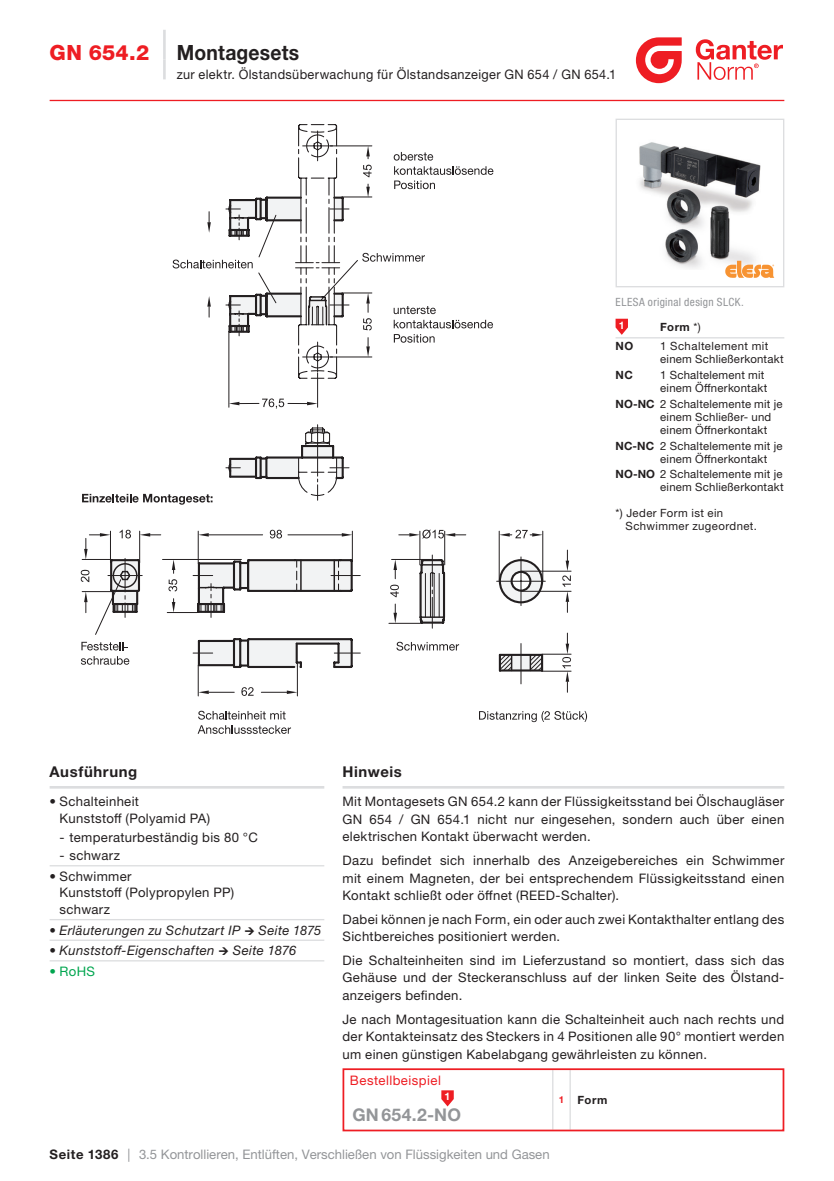
<style>
.page{position:relative;width:834px;height:1181px;background:#fff}
.page>*{position:absolute;margin:0;border:0;box-sizing:border-box;transform-origin:0 0}
.t1{font:700 21px "Helvetica Neue LTW1 G";letter-spacing:.01em;color:#231f20;scale:.92 1}
.t2{font:800 21px "Helvetica Neue LT Pro";color:#ee1d23}
.t3{font:700 17.5px "Helvetica Neue LTW1 G";letter-spacing:.02em;color:#939598}
.t4{font:700 14.88px "Helvetica Neue LTW1 G";letter-spacing:.04em;color:#231f20}
.t5{font:13.12px/17.5px "Helvetica Neue LTW1 G";letter-spacing:.025em;color:#231f20;text-align:justify}
.t6{font:13.12px "Helvetica Neue LT Pro";color:#939598}
.t7{font:italic 13.12px "Helvetica Neue LTW1 G";letter-spacing:.03em;color:#231f20}
.t8{font:13.12px "Helvetica Neue LTW1 G";letter-spacing:.035em;color:#ee1d23}
.t9{font:13.12px "Helvetica Neue LTW1 G";color:#00a54f}
.t10{font:11.38px/13.1px "Helvetica Neue LTW1 G";letter-spacing:.02em;color:#231f20}
.t11{font:condensed 11.38px "Helvetica Neue LT Pro";letter-spacing:.03em;color:#939598}
.t12{font:700 11.38px "Helvetica Neue LTW1 G";letter-spacing:.04em;color:#231f20}
.t13{font:700 10.5px "Helvetica Neue LTW1 G";color:#fff}
.s1{font-weight:400}
.s2{font-weight:700}
.s3{font-family:"Helvetica Neue LT Pro"}
.s4{font-size:9.62px;color:#ee1d23}
.s5{font-family:"Helvetica Neue LTW1 G";font-weight:700;color:#231f20}
.s6{font-family:"Helvetica Neue LTW1 G"}
</style>
<div class="page">
<hr style="left:50px;top:100px;width:734px;height:1px;background:#ee1d23">
<svg style="left:635px;top:37px;width:46px;height:46px"></svg>
<svg style="left:695px;top:39px;width:87px;height:41px"></svg>
<svg style="left:80px;top:145px;width:508px;height:578px"></svg>
<svg style="left:479px;top:711px;width:108px;height:11px"></svg>
<svg style="left:396px;top:642px;width:63px;height:8px"></svg>
<svg style="left:198px;top:711px;width:87px;height:8px"></svg>
<svg style="left:197px;top:725px;width:94px;height:9px"></svg>
<svg style="left:81px;top:642px;width:47px;height:8px"></svg>
<svg style="left:81px;top:656px;width:48px;height:9px"></svg>
<svg style="left:81px;top:124px;width:271px;height:489px"></svg>
<svg style="left:362px;top:253px;width:63px;height:9px"></svg>
<svg style="left:393px;top:306px;width:43px;height:8px"></svg>
<svg style="left:393px;top:320px;width:100px;height:8px"></svg>
<svg style="left:394px;top:334px;width:40px;height:9px"></svg>
<svg style="left:393px;top:152px;width:100px;height:37px"></svg>
<hr style="left:163px;top:30px;width:3px;height:30px;background:#dcdddf">
<hr style="left:163px;top:60px;width:3px;height:19px;background:#dcdddf">
<hr style="left:552px;top:1070px;width:1px;height:59px;background:#dcdddf">
<hr style="left:569px;top:1070px;width:1px;height:59px;background:#dcdddf">
<div style="left:342px;top:1068px;width:442px;height:63px;border:2px solid #ee1d23"></div>
<svg style="left:441px;top:1090px;width:12px;height:16px"></svg>
<hr style="left:615px;top:337px;width:45px;height:1px;background:#dcdddf">
<hr style="left:660px;top:337px;width:124px;height:1px;background:#dcdddf">
<svg style="left:615px;top:319px;width:13px;height:16px"></svg>
<hr style="left:342px;top:786px;width:442px;height:2px;background:#dcdddf">
<hr style="left:50px;top:865px;width:274px;height:1px;background:#dcdddf">
<hr style="left:50px;top:919px;width:274px;height:1px;background:#dcdddf">
<hr style="left:50px;top:939px;width:274px;height:2px;background:#dcdddf">
<hr style="left:50px;top:960px;width:274px;height:1px;background:#dcdddf">
<hr style="left:50px;top:786px;width:274px;height:2px;background:#dcdddf">
<img style="left:639px;top:142px;width:122px;height:127px">
<div style="left:615px;top:119px;width:169px;height:168px;border:1px solid #dcdddf"></div>
<svg style="left:725px;top:261px;width:49px;height:17px"></svg>
<h1 class="t2" style="left:50px;top:40px;width:101px">GN 654.2</h1>
<h1 class="t1" style="left:177px;top:39px;width:134px">Montagesets</h1>
<p class="t5" style="left:177px;top:66px;width:441px">zur elektr. Ölstandsüberwachung für Ölstandsanzeiger GN 654 / GN 654.1</p>
<p class="t11" style="left:615px;top:296px;width:130px">ELESA original design SLCK.</p>
<p class="t13" style="left:618px;top:318px;width:7px">1</p>
<p class="t12" style="left:660px;top:320px;width:42px">Form <span class="s1">*)</span></p>
<p class="t12" style="left:615px;top:339px;width:19px">NO</p>
<p class="t10" style="left:660px;top:340px;width:125px">1 Schaltelement mit einem Schließerkontakt</p>
<p class="t12" style="left:615px;top:368px;width:19px">NC</p>
<p class="t10" style="left:660px;top:368px;width:109px">1 Schaltelement mit einem Öffnerkontakt</p>
<p class="t10" style="left:660px;top:397px;width:124px;text-indent:-45px"><span class="s2">NO-NC</span> 2 Schaltelemente mit je einem Schließer- und einem Öffnerkontakt</p>
<p class="t10" style="left:660px;top:439px;width:124px;text-indent:-45px"><span class="s2">NC-NC</span> 2 Schaltelemente mit je einem Öffnerkontakt</p>
<p class="t10" style="left:615px;top:467px;width:170px;text-align:right"><span class="s2">NO-NO</span> 2 Schaltelemente mit je einem Schließerkontakt</p>
<p class="t10" style="left:625px;top:506px;width:133px;text-indent:-10px">*) Jeder Form ist ein<br>Schwimmer zugeordnet.</p>
<p class="t4" style="left:50px;top:762px;width:89px">Ausführung</p>
<p class="t5" style="left:60px;top:793px;width:152px;line-height:16.6px;text-indent:-10px">• Schalteinheit<br>Kunststoff (Polyamid PA)</p>
<p class="t5" style="left:60px;top:828px;width:200px"><span class="s3">-</span> temperaturbeständig bis 80 °C</p>
<p class="t5" style="left:60px;top:846px;width:62px"><span class="s3">-</span> schwarz</p>
<p class="t5" style="left:60px;top:867px;width:176px;line-height:16.6px;text-align:left;text-indent:-10px">• Schwimmer<br>Kunststoff (Polypropylen PP) schwarz</p>
<p class="t7" style="left:50px;top:922px;width:273px">• Erläuterungen zu Schutzart IP → Seite 1875</p>
<p class="t7" style="left:50px;top:942px;width:248px">• Kunststoff-Eigenschaften → Seite 1876</p>
<p class="t9" style="left:50px;top:963px;width:47px">• RoHS</p>
<p class="t4" style="left:342px;top:762px;width:61px">Hinweis</p>
<p class="t5" style="left:342px;top:793px;width:443px">Mit Montagesets GN 654.2 kann der Flüssigkeitsstand bei Ölschaugläser GN 654 / GN 654.1 nicht nur eingesehen, sondern auch über einen elektrischen Kontakt überwacht werden.</p>
<p class="t5" style="left:342px;top:851px;width:443px">Dazu befindet sich innerhalb des Anzeigebereiches ein Schwimmer mit einem Magneten, der bei entsprechendem Flüssigkeitsstand einen Kontakt schließt oder öffnet (REED-Schalter).</p>
<p class="t5" style="left:342px;top:910px;width:443px">Dabei können je nach Form, ein oder auch zwei Kontakthalter entlang des<br>Sichtbereiches positioniert werden.</p>
<p class="t5" style="left:342px;top:951px;width:443px">Die Schalteinheiten sind im Lieferzustand so montiert, dass sich das Gehäuse und der Steckeranschluss auf der linken Seite des Ölstand&shy;anzeigers befinden.</p>
<p class="t5" style="left:342px;top:1010px;width:443px">Je nach Montagesituation kann die Schalteinheit auch nach rechts und der Kontakteinsatz des Steckers in 4 Positionen alle 90° montiert werden um einen günstigen Kabelabgang gewährleisten zu können.</p>
<p class="t8" style="left:350px;top:1072px;width:92px">Bestellbeispiel</p>
<p class="t13" style="left:444px;top:1090px;width:7px">1</p>
<h2 class="t3" style="left:352px;top:1104px;width:110px">GN 654.2-NO</h2>
<p class="t12" style="left:558px;top:1093px;width:50px"><span class="s4">1</span> Form</p>
<p class="t6" style="left:50px;top:1147px;width:501px"><span class="s5">Seite 1386</span> <span class="s6">|</span> 3.5 Kontrollieren, Entlüften, Verschließen von Flüssigkeiten und Gasen</p>
</div>
